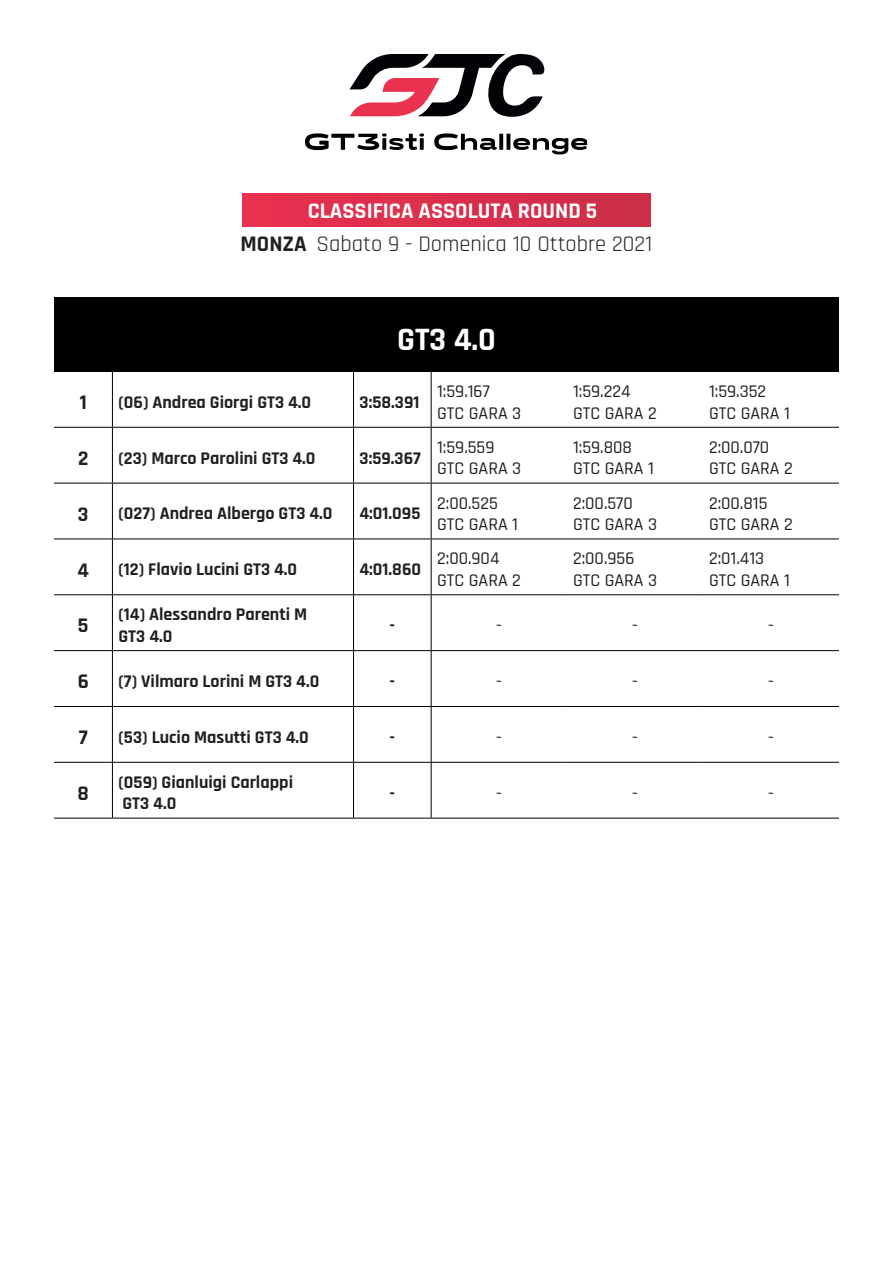
<style>
.page{position:relative;width:893px;height:1263px;background:#fff}
.page>*{position:absolute;margin:0;border:0;box-sizing:border-box;transform-origin:0 0}
.t1{font:700 33px "Rajdhani";color:#fff}
.t2{font:22.5px/33px "Rajdhani";color:#231f20;text-align:center}
.t3{font:700 21px "Rajdhani";color:#231f20}
.t4{font:700 18px "Rajdhani";color:#231f20}
.t5{font:500 18px/21.6px "Rajdhani";color:#231f20}
.s1{font-weight:700;color:#fff}
.s2{font-weight:700}
</style>
<div class="page">
<svg style="left:305px;top:133px;width:119px;height:17px"></svg>
<svg style="left:434px;top:133px;width:153px;height:21px"></svg>
<svg style="left:349px;top:54px;width:196px;height:63px"></svg>
<div style="left:242px;top:193px;width:409px;height:33px;background:linear-gradient(to right,#ea3050,#cb2d47)"></div>
<div style="left:54px;top:297px;width:785px;height:74px;background:#000001"></div>
<hr style="left:54px;top:371px;width:58px;height:1px;background:#000001">
<hr style="left:112px;top:371px;width:241px;height:1px;background:#000001">
<hr style="left:112px;top:372px;width:1px;height:55px;background:#000001">
<hr style="left:353px;top:371px;width:78px;height:1px;background:#000001">
<hr style="left:353px;top:372px;width:1px;height:55px;background:#000001">
<hr style="left:431px;top:371px;width:136px;height:1px;background:#000001">
<hr style="left:431px;top:372px;width:1px;height:55px;background:#000001">
<hr style="left:567px;top:371px;width:136px;height:1px;background:#000001">
<hr style="left:703px;top:371px;width:136px;height:1px;background:#000001">
<hr style="left:54px;top:427px;width:58px;height:1px;background:#000001">
<hr style="left:112px;top:427px;width:241px;height:1px;background:#000001">
<hr style="left:112px;top:428px;width:1px;height:55px;background:#000001">
<hr style="left:353px;top:427px;width:78px;height:1px;background:#000001">
<hr style="left:353px;top:428px;width:1px;height:55px;background:#000001">
<hr style="left:431px;top:427px;width:136px;height:1px;background:#000001">
<hr style="left:431px;top:428px;width:1px;height:55px;background:#000001">
<hr style="left:567px;top:427px;width:136px;height:1px;background:#000001">
<hr style="left:703px;top:427px;width:136px;height:1px;background:#000001">
<hr style="left:54px;top:483px;width:58px;height:1px;background:#000001">
<hr style="left:112px;top:483px;width:241px;height:1px;background:#000001">
<hr style="left:112px;top:483px;width:1px;height:56px;background:#000001">
<hr style="left:353px;top:483px;width:78px;height:1px;background:#000001">
<hr style="left:353px;top:483px;width:1px;height:56px;background:#000001">
<hr style="left:431px;top:483px;width:136px;height:1px;background:#000001">
<hr style="left:431px;top:483px;width:1px;height:56px;background:#000001">
<hr style="left:567px;top:483px;width:136px;height:1px;background:#000001">
<hr style="left:703px;top:483px;width:136px;height:1px;background:#000001">
<hr style="left:54px;top:539px;width:58px;height:1px;background:#000001">
<hr style="left:112px;top:539px;width:241px;height:1px;background:#000001">
<hr style="left:112px;top:539px;width:1px;height:55px;background:#000001">
<hr style="left:353px;top:539px;width:78px;height:1px;background:#000001">
<hr style="left:353px;top:539px;width:1px;height:55px;background:#000001">
<hr style="left:431px;top:539px;width:136px;height:1px;background:#000001">
<hr style="left:431px;top:539px;width:1px;height:55px;background:#000001">
<hr style="left:567px;top:539px;width:136px;height:1px;background:#000001">
<hr style="left:703px;top:539px;width:136px;height:1px;background:#000001">
<hr style="left:54px;top:594px;width:58px;height:1px;background:#000001">
<hr style="left:112px;top:594px;width:241px;height:1px;background:#000001">
<hr style="left:112px;top:595px;width:1px;height:55px;background:#000001">
<hr style="left:353px;top:594px;width:78px;height:1px;background:#000001">
<hr style="left:353px;top:595px;width:1px;height:55px;background:#000001">
<hr style="left:431px;top:594px;width:136px;height:1px;background:#000001">
<hr style="left:431px;top:595px;width:1px;height:55px;background:#000001">
<hr style="left:567px;top:594px;width:136px;height:1px;background:#000001">
<hr style="left:703px;top:594px;width:136px;height:1px;background:#000001">
<hr style="left:54px;top:650px;width:58px;height:1px;background:#000001">
<hr style="left:112px;top:650px;width:241px;height:1px;background:#000001">
<hr style="left:112px;top:651px;width:1px;height:55px;background:#000001">
<hr style="left:353px;top:650px;width:78px;height:1px;background:#000001">
<hr style="left:353px;top:651px;width:1px;height:55px;background:#000001">
<hr style="left:431px;top:650px;width:136px;height:1px;background:#000001">
<hr style="left:431px;top:651px;width:1px;height:55px;background:#000001">
<hr style="left:567px;top:650px;width:136px;height:1px;background:#000001">
<hr style="left:703px;top:650px;width:136px;height:1px;background:#000001">
<hr style="left:54px;top:706px;width:58px;height:1px;background:#000001">
<hr style="left:112px;top:706px;width:241px;height:1px;background:#000001">
<hr style="left:112px;top:707px;width:1px;height:55px;background:#000001">
<hr style="left:353px;top:706px;width:78px;height:1px;background:#000001">
<hr style="left:353px;top:707px;width:1px;height:55px;background:#000001">
<hr style="left:431px;top:706px;width:136px;height:1px;background:#000001">
<hr style="left:431px;top:707px;width:1px;height:55px;background:#000001">
<hr style="left:567px;top:706px;width:136px;height:1px;background:#000001">
<hr style="left:703px;top:706px;width:136px;height:1px;background:#000001">
<hr style="left:54px;top:762px;width:58px;height:1px;background:#000001">
<hr style="left:112px;top:762px;width:241px;height:1px;background:#000001">
<hr style="left:112px;top:763px;width:1px;height:55px;background:#000001">
<hr style="left:353px;top:762px;width:78px;height:1px;background:#000001">
<hr style="left:353px;top:763px;width:1px;height:55px;background:#000001">
<hr style="left:431px;top:762px;width:136px;height:1px;background:#000001">
<hr style="left:431px;top:763px;width:1px;height:55px;background:#000001">
<hr style="left:567px;top:762px;width:136px;height:1px;background:#000001">
<hr style="left:703px;top:762px;width:136px;height:1px;background:#000001">
<hr style="left:54px;top:818px;width:58px;height:1px;background:#000001">
<hr style="left:112px;top:818px;width:241px;height:1px;background:#000001">
<hr style="left:353px;top:818px;width:78px;height:1px;background:#000001">
<hr style="left:431px;top:818px;width:136px;height:1px;background:#000001">
<hr style="left:567px;top:818px;width:136px;height:1px;background:#000001">
<hr style="left:703px;top:818px;width:136px;height:1px;background:#000001">
<p class="t2" style="left:241px;top:195px;width:413px"><span class="s1">CLASSIFICA ASSOLUTA ROUND 5<br></span><span class="s2">MONZA</span> Sabato 9 - Domenica 10 Ottobre 2021</p>
<p class="t1" style="left:397px;top:319px;width:100px">GT3 4.0</p>
<p class="t3" style="left:80px;top:390px;width:9px">1</p>
<p class="t4" style="left:118px;top:391px;width:194px">(06) Andrea Giorgi GT3 4.0</p>
<p class="t4" style="left:359px;top:391px;width:61px">3:58.391</p>
<p class="t3" style="left:78px;top:445px;width:12px">2</p>
<p class="t4" style="left:118px;top:447px;width:199px">(23) Marco Parolini GT3 4.0</p>
<p class="t4" style="left:359px;top:447px;width:63px">3:59.367</p>
<p class="t5" style="left:437px;top:381px;width:54px">1:59.167</p>
<p class="t5" style="left:437px;top:402px;width:86px">GTC GARA 3</p>
<p class="t5" style="left:437px;top:437px;width:59px">1:59.559</p>
<p class="t5" style="left:437px;top:458px;width:86px">GTC GARA 3</p>
<p class="t5" style="left:573px;top:381px;width:59px">1:59.224</p>
<p class="t5" style="left:573px;top:402px;width:85px">GTC GARA 2</p>
<p class="t5" style="left:573px;top:437px;width:60px">1:59.808</p>
<p class="t5" style="left:573px;top:458px;width:82px">GTC GARA 1</p>
<p class="t5" style="left:709px;top:381px;width:59px">1:59.352</p>
<p class="t5" style="left:709px;top:402px;width:82px">GTC GARA 1</p>
<p class="t5" style="left:709px;top:437px;width:62px">2:00.070</p>
<p class="t5" style="left:709px;top:458px;width:85px">GTC GARA 2</p>
<p class="t3" style="left:78px;top:501px;width:12px">3</p>
<p class="t4" style="left:118px;top:503px;width:216px">(027) Andrea Albergo GT3 4.0</p>
<p class="t4" style="left:359px;top:503px;width:62px">4:01.095</p>
<p class="t5" style="left:437px;top:493px;width:82px">2:00.525<br>GTC GARA 1</p>
<p class="t5" style="left:573px;top:493px;width:86px">2:00.570<br>GTC GARA 3</p>
<p class="t5" style="left:709px;top:493px;width:85px">2:00.815<br>GTC GARA 2</p>
<p class="t3" style="left:78px;top:557px;width:13px">4</p>
<p class="t4" style="left:118px;top:558px;width:180px">(12) Flavio Lucini GT3 4.0</p>
<p class="t4" style="left:359px;top:558px;width:63px">4:01.860</p>
<p class="t5" style="left:437px;top:548px;width:85px">2:00.904<br>GTC GARA 2</p>
<p class="t5" style="left:573px;top:548px;width:86px">2:00.956<br>GTC GARA 3</p>
<p class="t5" style="left:709px;top:548px;width:82px">2:01.413<br>GTC GARA 1</p>
<p class="t3" style="left:78px;top:613px;width:12px">5</p>
<p class="t4" style="left:118px;top:603px;width:190px">(14) Alessandro Parenti M</p>
<p class="t4" style="left:118px;top:625px;width:55px">GT3 4.0</p>
<p class="t4" style="left:390px;top:614px;width:7px">-</p>
<p class="t5" style="left:496px;top:615px;width:7px">-</p>
<p class="t5" style="left:632px;top:615px;width:7px">-</p>
<p class="t5" style="left:768px;top:615px;width:7px">-</p>
<p class="t3" style="left:78px;top:669px;width:13px">6</p>
<p class="t4" style="left:118px;top:670px;width:202px">(7) Vilmaro Lorini M GT3 4.0</p>
<p class="t4" style="left:390px;top:670px;width:7px">-</p>
<p class="t5" style="left:496px;top:671px;width:7px">-</p>
<p class="t5" style="left:632px;top:671px;width:7px">-</p>
<p class="t5" style="left:768px;top:671px;width:7px">-</p>
<p class="t3" style="left:79px;top:725px;width:11px">7</p>
<p class="t4" style="left:118px;top:726px;width:192px">(53) Lucio Masutti GT3 4.0</p>
<p class="t4" style="left:390px;top:726px;width:7px">-</p>
<p class="t5" style="left:496px;top:727px;width:7px">-</p>
<p class="t5" style="left:632px;top:727px;width:7px">-</p>
<p class="t5" style="left:768px;top:727px;width:7px">-</p>
<p class="t3" style="left:78px;top:780px;width:13px">8</p>
<p class="t4" style="left:118px;top:771px;width:176px">(059) Gianluigi Carlappi</p>
<p class="t4" style="left:122px;top:793px;width:55px">GT3 4.0</p>
<p class="t4" style="left:390px;top:782px;width:7px">-</p>
<p class="t5" style="left:496px;top:782px;width:7px">-</p>
<p class="t5" style="left:632px;top:782px;width:7px">-</p>
<p class="t5" style="left:768px;top:782px;width:7px">-</p>
</div>
